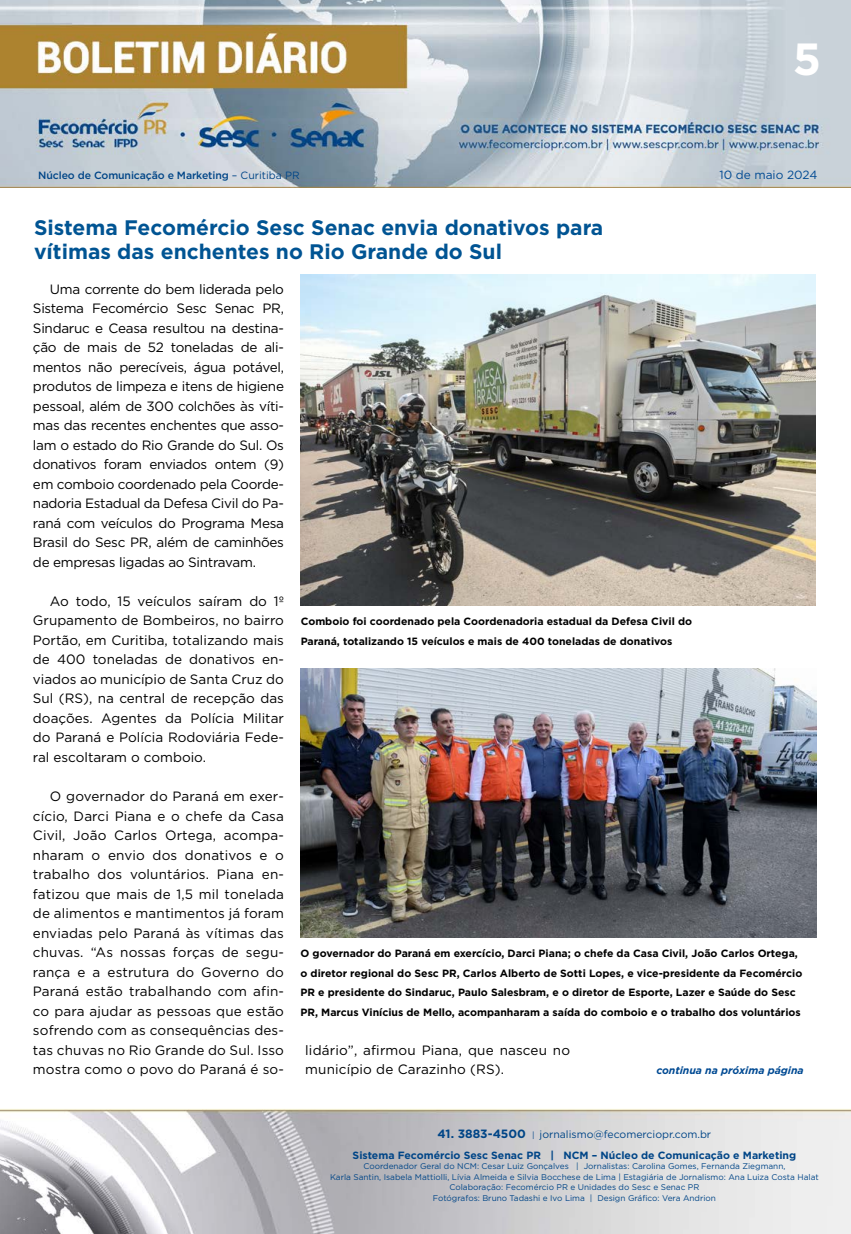
<style>
.page{position:relative;width:851px;height:1234px;background:#fff}
.page>*{position:absolute;margin:0;border:0;box-sizing:border-box;transform-origin:0 0}
.t1{font:700 45px "Gotham";color:#fff}
.t2{font:700 21px/24px "Gotham";color:#005493}
.t3{font:13.5px/19.5px "Gotham";color:#000;text-align:justify}
.t4{font:11.85px "Gotham";color:#004a93}
.t5{font:700 10.5px/19.5px "Gotham";color:#000}
.t6{font:700 10.5px/21px "Gotham";color:#004587;text-align:center}
.t7{font:500 10.5px "Gotham";letter-spacing:-.01em;color:#004587}
.t8{font:italic 700 10.5px "Gotham";color:#004a93}
.t9{font:8.25px/10.5px "Gotham";color:#004587;text-align:center}
.s1{font-weight:400}
.s2{font-size:12px}
.s3{font-weight:400;font-size:8.25px}
</style>
<div class="page">
<img style="left:0;top:0;width:850px;height:188px">
<img style="left:0;top:1109px;width:850px;height:124px">
<img style="left:300px;top:274px;width:515px;height:331px">
<img style="left:301px;top:668px;width:514px;height:269px">
<h1 class="t1" style="left:792px;top:29px;width:30px">5</h1>
<p class="t7" style="left:38px;top:168px;width:263px">Núcleo de Comunicação e Marketing <span class="s1">– Curitiba PR</span></p>
<p class="t4" style="left:719px;top:167px;width:99px">10 de maio 2024</p>
<h2 class="t2" style="left:34px;top:215px;width:570px">Sistema Fecomércio Sesc Senac envia donativos para vítimas das enchentes no Rio Grande do Sul</h2>
<p class="t3" style="left:33px;top:279px;width:252px;text-indent:17px">Uma corrente do bem liderada pelo Sistema Fecomércio Sesc Senac PR, Sindaruc e Ceasa resultou na destina&shy;ção de mais de 52 toneladas de ali&shy;mentos não perecíveis, água potável, produtos de limpeza e itens de higiene pessoal, além de 300 colchões às víti&shy;mas das recentes enchentes que asso&shy;lam o estado do Rio Grande do Sul. Os donativos foram enviados ontem (9) em comboio coordenado pela Coorde&shy;nadoria Estadual da Defesa Civil do Pa&shy;raná com veículos do Programa Mesa Brasil do Sesc PR, além de caminhões de empresas ligadas ao Sintravam.</p>
<p class="t3" style="left:33px;top:591px;width:252px;text-indent:17px">Ao todo, 15 veículos saíram do 1º Grupamento de Bombeiros, no bairro Portão, em Curitiba, totalizando mais de 400 toneladas de donativos en&shy;viados ao município de Santa Cruz do Sul (RS), na central de recepção das doações. Agentes da Polícia Militar do Paraná e Polícia Rodoviária Fede&shy;ral escoltaram o comboio.</p>
<p class="t3" style="left:33px;top:786px;width:252px;text-indent:17px">O governador do Paraná em exer&shy;cício, Darci Piana e o chefe da Casa Civil, João Carlos Ortega, acompa&shy;nharam o envio dos donativos e o trabalho dos voluntários. Piana en&shy;fatizou que mais de 1,5 mil tonelada de alimentos e mantimentos já foram enviadas pelo Paraná às vítimas das chuvas. “As nossas forças de segu&shy;rança e a estrutura do Governo do Paraná estão trabalhando com afin&shy;co para ajudar as pessoas que estão sofrendo com as consequências des&shy;tas chuvas no Rio Grande do Sul. Isso mostra como o povo do Paraná é so-</p>
<p class="t5" style="left:301px;top:611px;width:393px">Comboio foi coordenado pela Coordenadoria estadual da Defesa Civil do<br>Paraná, totalizando 15 veículos e mais de 400 toneladas de donativos</p>
<p class="t5" style="left:300px;top:943px;width:503px">O governador do Paraná em exercício, Darci Piana; o chefe da Casa Civil, João Carlos Ortega, o diretor regional do Sesc PR, Carlos Alberto de Sotti Lopes, e vice-presidente da Fecomércio PR e presidente do Sindaruc, Paulo Salesbram, e o diretor de Esporte, Lazer e Saúde do Sesc PR, Marcus Vinícius de Mello, acompanharam a saída do comboio e o trabalho dos voluntários</p>
<p class="t3" style="left:305px;top:1039px;width:266px">lidário”, afirmou Piana, que nasceu no município de Carazinho (RS).</p>
<p class="t8" style="left:656px;top:1063px;width:149px">continua na próxima página</p>
<p class="t6" style="left:352px;top:1122px;width:445px"><span class="s2">41. 3883-4500</span> <span class="s3">|</span> <span class="s1">jornalismo@fecomerciopr.com.br<br></span>Sistema Fecomércio Sesc Senac PR | NCM – Núcleo de Comunicação e Marketing</p>
<p class="t9" style="left:330px;top:1160px;width:490px">Coordenador Geral do NCM: Cesar Luiz Gonçalves | Jornalistas: Carolina Gomes, Fernanda Ziegmann,<br>Karla Santin, Isabela Mattiolli, Lívia Almeida e Silvia Bocchese de Lima | Estagiária de Jornalismo: Ana Luiza Costa Halat Colaboração: Fecomércio PR e Unidades do Sesc e Senac PR<br>Fotógrafos: Bruno Tadashi e Ivo Lima | Design Gráfico: Vera Andrion</p>
</div>
